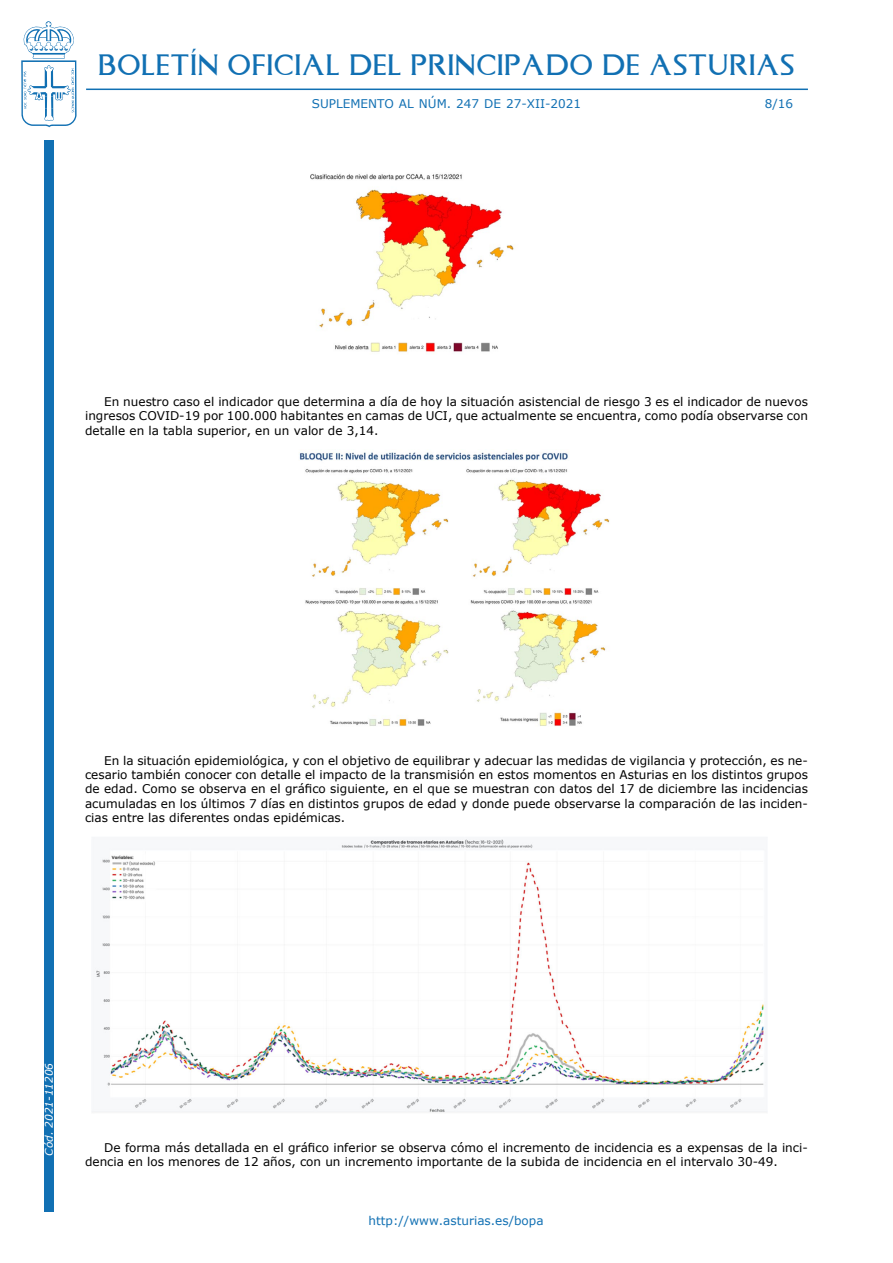
<style>
.page{position:relative;width:893px;height:1263px;background:#fff}
.page>*{position:absolute;margin:0;border:0;box-sizing:border-box;transform-origin:0 0}
.t1{font:24px "Asturica";letter-spacing:.05em;color:#1170b3}
.Parrafo{font:12px/14.2px "Verdana";color:#000;text-align:justify}
.t2{font:12px "Verdana";color:#1170b3}
.t3{font:italic 10.5px "Verdana";color:#fff}
</style>
<div class="page">
<div style="left:44px;top:140px;width:10px;height:1072px;background:#1170b3"></div>
<svg style="left:21px;top:21px;width:56px;height:106px"></svg>
<hr style="left:86px;top:89px;width:722px;height:1px;background:#1170b3">
<img style="left:310px;top:174px;width:204px;height:178px">
<img style="left:299px;top:452px;width:311px;height:274px">
<img style="left:92px;top:839px;width:675px;height:274px">
<h1 class="t1" style="left:98px;top:49px;width:697px">BOLETÍN OFICIAL DEL PRINCIPADO DE ASTURIAS</h1>
<p class="t2" style="left:312px;top:95px;width:271px">SUPLEMENTO AL n úm . 247 de 27-xii-2021</p>
<p class="t2" style="left:765px;top:95px;width:30px">8/16</p>
<p class="Parrafo" style="left:85px;top:395px;width:724px;text-indent:19px">En nuestro caso el indicador que determina a día de hoy la situación asistencial de riesgo 3 es el indicador de nuevos ingresos COVID-19 por 100.000 habitantes en camas de UCI, que actualmente se encuentra, como podía observarse con detalle en la tabla superior, en un valor de 3,14.</p>
<p class="Parrafo" style="left:85px;top:753px;width:724px;text-indent:19px">En la situación epidemiológica, y con el objetivo de equilibrar y adecuar las medidas de vigilancia y protección, es ne&shy;cesario también conocer con detalle el impacto de la transmisión en estos momentos en Asturias en los distintos grupos de edad. Como se observa en el gráfico siguiente, en el que se muestran con datos del 17 de diciembre las incidencias acumuladas en los últimos 7 días en distintos grupos de edad y donde puede observarse la comparación de las inciden&shy;cias entre las diferentes ondas epidémicas.</p>
<p class="t3" style="left:42px;top:1155px;width:94px;rotate:-90deg">Cód. 2021-11206</p>
<p class="Parrafo" style="left:85px;top:1140px;width:724px;text-indent:19px">De forma más detallada en el gráfico inferior se observa cómo el incremento de incidencia es a expensas de la inci&shy;dencia en los menores de 12 años, con un incremento importante de la subida de incidencia en el intervalo 30-49.</p>
<p class="t2" style="left:369px;top:1212px;width:177px">http://www.asturias.es/bopa</p>
</div>
